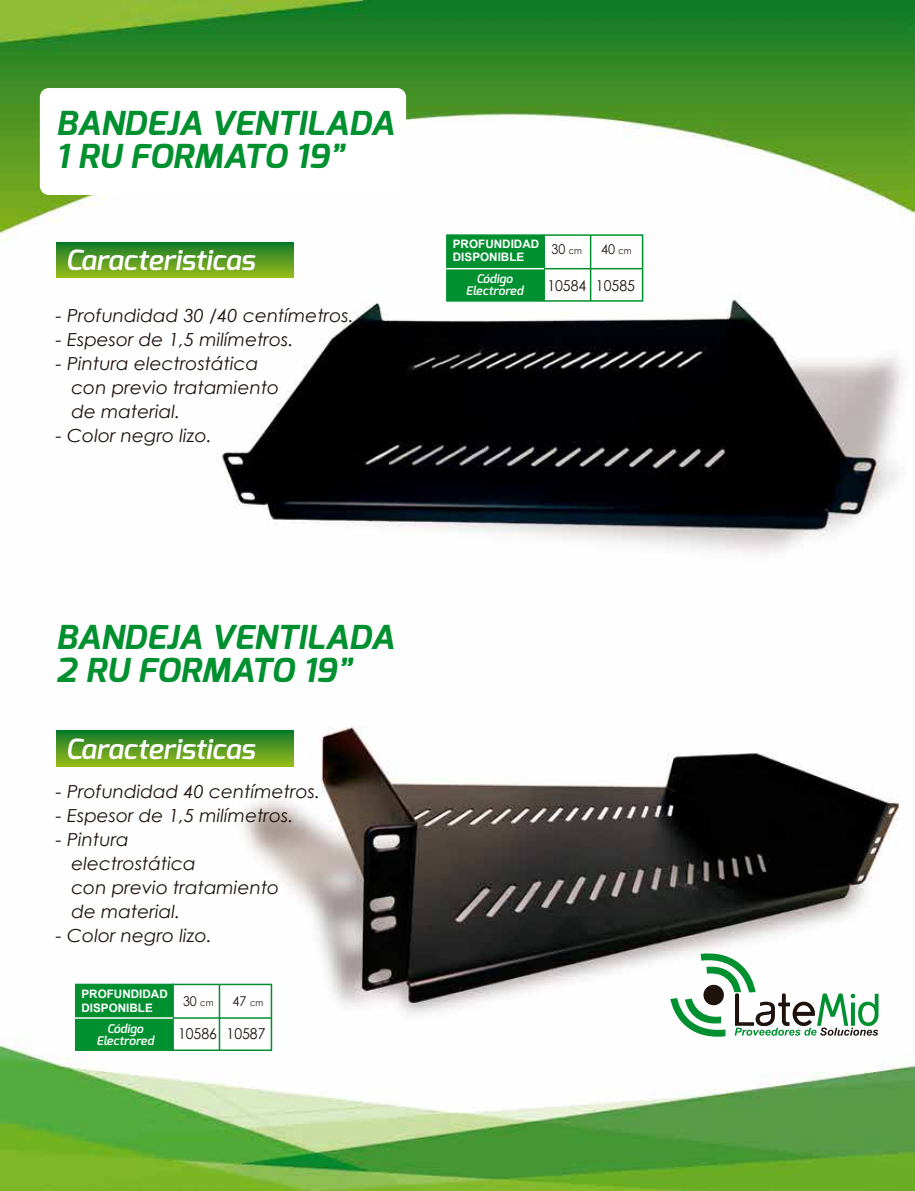
<style>
.page{position:relative;width:915px;height:1191px;background:#fff}
.page>*{position:absolute;margin:0;border:0;box-sizing:border-box;transform-origin:0 0}
.t1{font:italic 700 33px/33px "Exo";color:#00902f;scale:1.05 1}
.t2{font:italic 600 27.75px "Exo";color:#fff}
.t3{font:italic 18px/24px "Century Gothic";color:#1e120d}
.t4{font:15px "Century Gothic";color:#1e120d;scale:.94 1}
.t5{font:13.5px "Century Gothic";color:#1e120d;scale:.92 1}
.t6{font:13.5px "Century Gothic";color:#1e120d;scale:.94 1}
.t7{font:italic 600 12px/12px "Exo";color:#fff;text-align:center}
.t8{font:700 11.7px/14px "Arial";color:#fff}
.s1{font-size:9px}
</style>
<div class="page">
<img style="left:0;top:0;width:914px;height:1191px">
<hr style="left:544px;top:268px;width:98px;height:1px;background:#00902f">
<div style="left:446px;top:234px;width:98px;height:68px;background:#00902f;border:2px solid #00902f"></div>
<div style="left:543px;top:234px;width:100px;height:68px;border:2px solid #00902f"></div>
<hr style="left:589px;top:235px;width:2px;height:66px;background:#00902f">
<hr style="left:446px;top:268px;width:98px;height:1px;background:#fff">
<hr style="left:173px;top:1017px;width:98px;height:1px;background:#00902f">
<div style="left:75px;top:983px;width:99px;height:68px;background:#00902f;border:2px solid #00902f"></div>
<div style="left:172px;top:983px;width:100px;height:68px;border:2px solid #00902f"></div>
<hr style="left:219px;top:984px;width:1px;height:66px;background:#00902f">
<hr style="left:75px;top:1017px;width:98px;height:1px;background:#fff">
<div style="left:40px;top:88px;width:366px;height:107px;background:#fff;border-radius:9px"></div>
<svg style="left:670px;top:951px;width:208px;height:85px"></svg>
<div style="left:57px;top:242px;width:236px;height:36px;background:linear-gradient(to bottom,#12792b,#96bb19)"></div>
<svg style="left:57px;top:731px;width:236px;height:35px;background:#549a21"></svg>
<h1 class="t1" style="left:56px;top:107px;width:323px">BANDEJA VENTILADA<br>1 RU FORMATO 19”</h1>
<h2 class="t2" style="left:66px;top:242px;width:191px">Caracteristicas</h2>
<p class="t3" style="left:56px;top:303px;width:299px">- Profundidad 30 /40 centímetros.</p>
<p class="t3" style="left:56px;top:327px;width:239px">- Espesor de 1,5 milímetros.</p>
<p class="t3" style="left:71px;top:351px;width:209px;text-indent:-15px">- Pintura electrostática con previo tratamiento de material.</p>
<p class="t3" style="left:56px;top:423px;width:157px">- Color negro lizo.</p>
<p class="t8" style="left:452px;top:237px;width:88px">PROFUNDIDAD<br>DISPONIBLE</p>
<p class="t5" style="left:551px;top:239px;width:34px">30 <span class="s1">cm</span></p>
<p class="t6" style="left:600px;top:239px;width:34px">40 <span class="s1">cm</span></p>
<p class="t4" style="left:547px;top:275px;width:95px">10584 10585</p>
<p class="t7" style="left:466px;top:273px;width:59px">Código<br>Electrored</p>
<h1 class="t1" style="left:56px;top:621px;width:323px">BANDEJA VENTILADA<br>2 RU FORMATO 19”</h1>
<h2 class="t2" style="left:66px;top:731px;width:191px">Caracteristicas</h2>
<p class="t3" style="left:56px;top:779px;width:266px">- Profundidad 40 centímetros.</p>
<p class="t3" style="left:56px;top:803px;width:239px">- Espesor de 1,5 milímetros.</p>
<p class="t3" style="left:71px;top:827px;width:209px;text-indent:-15px">- Pintura<br>electrostática<br>con previo tratamiento de material.</p>
<p class="t3" style="left:56px;top:922px;width:157px">- Color negro lizo.</p>
<p class="t8" style="left:81px;top:987px;width:88px">PROFUNDIDAD<br>DISPONIBLE</p>
<p class="t5" style="left:183px;top:991px;width:34px">30 <span class="s1">cm</span></p>
<p class="t6" style="left:232px;top:991px;width:34px">47 <span class="s1">cm</span></p>
<p class="t4" style="left:178px;top:1023px;width:95px">10586 10587</p>
<p class="t7" style="left:97px;top:1022px;width:59px">Código<br>Electrored</p>
</div>
